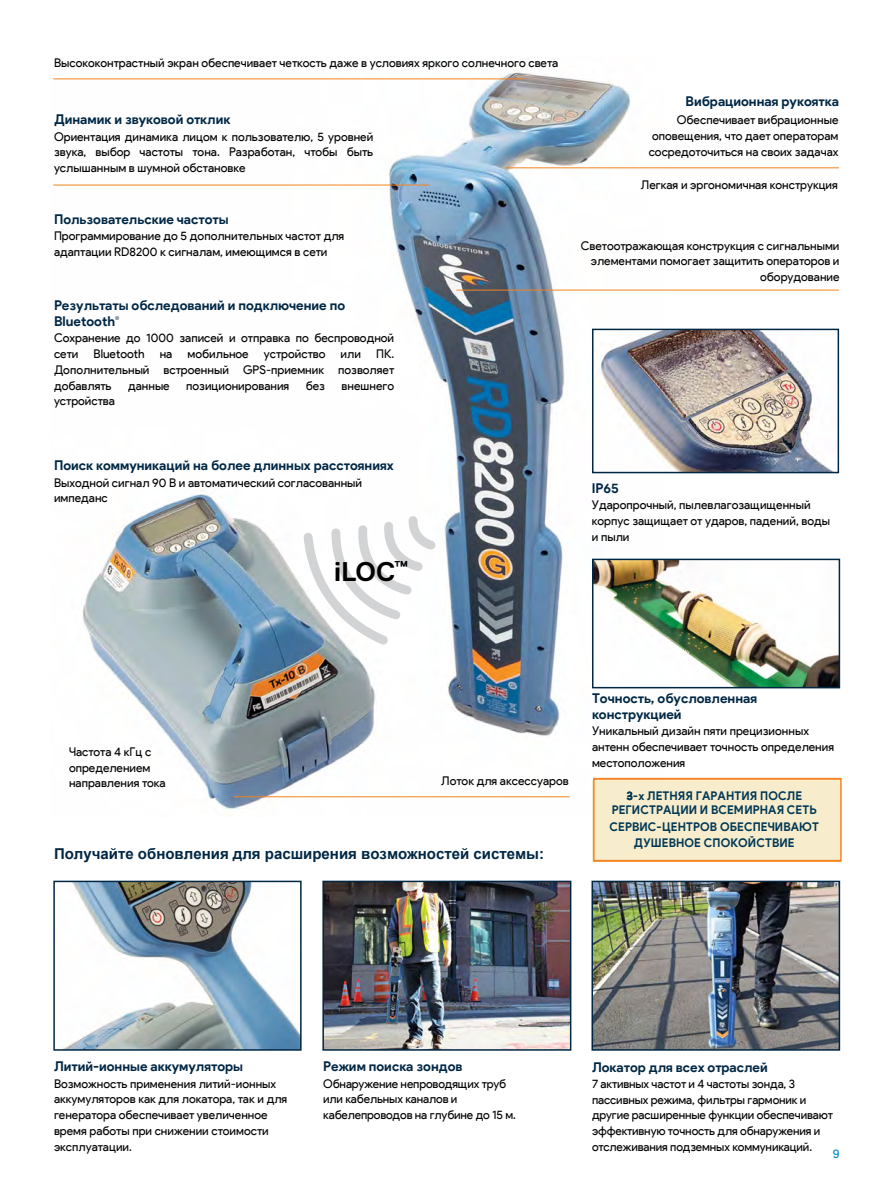
<style>
.page{position:relative;width:893px;height:1187px;background:#fff}
.page>*{position:absolute;margin:0;border:0;box-sizing:border-box;transform-origin:0 0}
.t1{font:700 27px "Replica Std";color:#000}
.t2{font:700 15px "Arial";color:#002744}
.t3{font:700 13.5px/16.2px "Product Sans";color:#002744}
.t4{font:12px/15.8px "Product Sans";color:#000}
.t5{font:700 12px/14.4px "Product Sans";letter-spacing:.01em;color:#003856;text-align:center}
.t6{font:12px "Replica Std";color:#008ccf}
</style>
<div class="page">
<img style="left:53px;top:72px;width:611px;height:743px">
<div style="left:592px;top:780px;width:247px;height:81px;background:#f7eccc"></div>
<img style="left:325px;top:883px;width:243px;height:164px">
<div style="left:322px;top:880px;width:249px;height:170px;border:2px solid #002744"></div>
<img style="left:594px;top:883px;width:243px;height:164px">
<div style="left:591px;top:880px;width:249px;height:170px;border:2px solid #002744"></div>
<img style="left:65px;top:883px;width:234px;height:164px">
<div style="left:53px;top:880px;width:249px;height:170px;border:2px solid #002744"></div>
<img style="left:595px;top:331px;width:237px;height:139px">
<div style="left:592px;top:328px;width:247px;height:145px;border:2px solid #002744"></div>
<img style="left:595px;top:561px;width:242px;height:124px">
<div style="left:592px;top:558px;width:248px;height:130px;border:2px solid #002744"></div>
<hr style="left:53px;top:78px;width:470px;height:1px;background:#f58220">
<hr style="left:456px;top:290px;width:383px;height:1px;background:#f58220">
<svg style="left:298px;top:511px;width:144px;height:140px"></svg>
<hr style="left:234px;top:796px;width:336px;height:1px;background:#f58220">
<hr style="left:505px;top:167px;width:334px;height:1px;background:#f58220">
<hr style="left:53px;top:185px;width:377px;height:1px;background:#f58220">
<div style="left:593px;top:778px;width:249px;height:83px;border:2px solid #f58220"></div>
<p class="t4" style="left:54px;top:55px;width:506px">Высококонтрастный экран обеспечивает четкость даже в условиях яркого солнечного света</p>
<p class="t3" style="left:54px;top:112px;width:178px">Динамик и звуковой отклик</p>
<p class="t4" style="left:54px;top:128px;width:321px;text-align:justify">Ориентация динамика лицом к пользователю, 5 уровней звука, выбор частоты тона. Разработан, чтобы быть услышанным в шумной обстановке</p>
<p class="t3" style="left:54px;top:211px;width:176px">Пользовательские частоты</p>
<p class="t4" style="left:54px;top:228px;width:292px">Программирование до 5 дополнительных частот для адаптации RD8200 к сигналам, имеющимся в сети</p>
<p class="t3" style="left:54px;top:297px;width:293px">Результаты обследований и подключение по<br>Bluetooth<sup>®</sup></p>
<p class="t4" style="left:54px;top:330px;width:342px">Сохранение до 1000 записей и отправка по беспроводной сети</p>
<p class="t4" style="left:94px;top:346px;width:52px">Bluetooth</p>
<p class="t4" style="left:160px;top:346px;width:14px">на</p>
<p class="t4" style="left:188px;top:346px;width:63px">мобильное</p>
<p class="t4" style="left:264px;top:346px;width:63px">устройство</p>
<p class="t4" style="left:341px;top:346px;width:22px">или</p>
<p class="t4" style="left:54px;top:346px;width:342px;text-align:justify;text-indent:322px">ПК.<br>Дополнительный встроенный GPS-приемник позволяет добавлять</p>
<p class="t4" style="left:128px;top:377px;width:43px">данные</p>
<p class="t4" style="left:186px;top:377px;width:105px">позиционирования</p>
<p class="t4" style="left:306px;top:377px;width:21px">без</p>
<p class="t4" style="left:342px;top:377px;width:54px">внешнего</p>
<p class="t4" style="left:54px;top:393px;width:62px">устройства</p>
<p class="t3" style="left:54px;top:457px;width:341px">Поиск коммуникаций на более длинных расстояниях</p>
<p class="t4" style="left:54px;top:474px;width:310px">Выходной сигнал 90 В и автоматический согласованный импеданс</p>
<h1 class="t1" style="left:334px;top:556px;width:75px">iLOC<sup>™</sup></h1>
<p class="t3" style="left:686px;top:94px;width:155px">Вибрационная рукоятка</p>
<p class="t4" style="left:649px;top:112px;width:191px;text-align:justify;text-indent:28px">Обеспечивает вибрационные оповещения, что дает операторам сосредоточиться на своих задачах</p>
<p class="t4" style="left:641px;top:177px;width:198px">Легкая и эргономичная конструкция</p>
<p class="t4" style="left:581px;top:237px;width:260px;text-align:right">Светоотражающая конструкция с сигнальными элементами помогает защитить операторов и оборудование</p>
<p class="t3" style="left:592px;top:480px;width:29px">IP65</p>
<p class="t4" style="left:592px;top:497px;width:240px">Ударопрочный, пылевлагозащищенный корпус защищает от ударов, падений, воды и пыли</p>
<p class="t4" style="left:69px;top:743px;width:98px">Частота 4 кГц с определением направления тока</p>
<p class="t4" style="left:441px;top:773px;width:129px">Лоток для аксессуаров</p>
<p class="t2" style="left:54px;top:842px;width:492px">Получайте обновления для расширения возможностей системы:</p>
<p class="t3" style="left:592px;top:690px;width:167px">Точность, обусловленная конструкцией</p>
<p class="t4" style="left:592px;top:723px;width:244px">Уникальный дизайн пяти прецизионных антенн обеспечивает точность определения местоположения</p>
<p class="t5" style="left:612px;top:788px;width:206px">3-- х ЛЕТНЯЯ ГАРАНТИЯ ПОСЛЕ<br>РЕГИСТРАЦИИ И ВСЕМИРНАЯ СЕТЬ</p>
<p class="t5" style="left:610px;top:818px;width:211px;line-height:16.5px">СЕРВИС-ЦЕНТРОВ ОБЕСПЕЧИВАЮТ<br>ДУШЕВНОЕ СПОКОЙСТВИЕ</p>
<p class="t3" style="left:54px;top:1058px;width:191px">Литий-ионные аккумуляторы</p>
<p class="t4" style="left:54px;top:1075px;width:235px">Возможность применения литий-ионных аккумуляторов как для локатора, так и для генератора обеспечивает увеличенное время работы при снижении стоимости эксплуатации.</p>
<p class="t3" style="left:323px;top:1058px;width:141px">Режим поиска зондов</p>
<p class="t4" style="left:323px;top:1075px;width:194px">Обнаружение непроводящих труб или кабельных каналов и кабелепроводов на глубине до 15 м.</p>
<p class="t3" style="left:592px;top:1058px;width:177px">Локатор для всех отраслей</p>
<p class="t4" style="left:592px;top:1075px;width:242px">7 активных частот и 4 частоты зонда, 3 пассивных режима, фильтры гармоник и другие расширенные функции обеспечивают эффективную точность для обнаружения и отслеживания подземных коммуникаций.</p>
<p class="t6" style="left:833px;top:1147px;width:8px">9</p>
</div>
